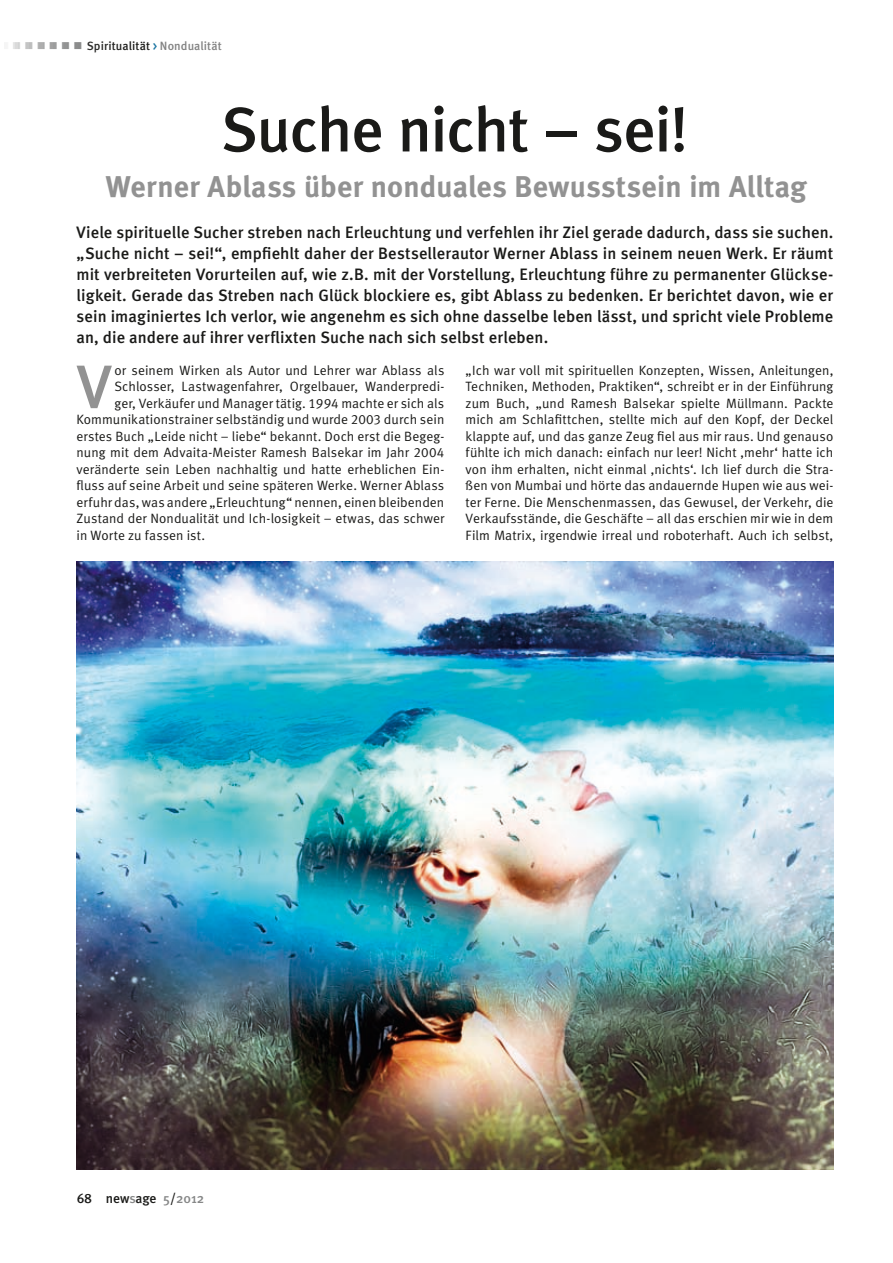
<style>
.page{position:relative;width:893px;height:1263px;background:#fff}
.page>*{position:absolute;margin:0;border:0;box-sizing:border-box;transform-origin:0 0}
.t1{font:63px "Meta Medium LF";letter-spacing:-.02em;color:#1a1a18}
.t2{font:61.2px "Meta Medium LF";color:#929292}
.t3{font:30px "Meta Bold LF";letter-spacing:.01em;color:#929292}
.t4{font:16.5px/21px "Meta Medium LF";letter-spacing:.005em;color:#1a1a18;text-align:justify}
.t5{font:13.5px/16.5px "Meta Normal LF";letter-spacing:.005em;color:#1a1a18;text-align:justify}
.t6{font:500 13.5px "Meta";color:#1a1a18}
.t7{font:500 12px "Meta";letter-spacing:.01em;color:#1a1a18}
.s1{color:#7a7b7b}
.s2{color:#1c76a3}
.s3{color:#828282}
.s4{color:#868787}
</style>
<div class="page">
<img style="left:77px;top:561px;width:756px;height:608px">
<p class="t7" style="left:0;top:39px;width:223px"><span class="s1">■</span> <span class="s1">■</span> <span class="s1">■</span> <span class="s1">■</span> <span class="s1">■</span> <span class="s1">■</span> <span class="s1">■</span> Spiritualität <span class="s2">&gt;</span> <span class="s3">Nondualität</span></p>
<h1 class="t1" style="left:221px;top:93px;width:469px">Suche nicht – sei!</h1>
<h3 class="t3" style="left:106px;top:168px;width:702px">Werner Ablass über nonduales Bewusstsein im Alltag</h3>
<p class="t4" style="left:77px;top:222px;width:758px">Viele spirituelle Sucher streben nach Erleuchtung und verfehlen ihr Ziel gerade dadurch, dass sie suchen. „Suche nicht – sei!“, empfiehlt daher der Bestsellerautor Werner Ablass in seinem neuen Werk. Er räumt mit verbreiteten Vorurteilen auf, wie z.B. mit der Vorstellung, Erleuchtung führe zu permanenter Glückse&shy;ligkeit. Gerade das Streben nach Glück blockiere es, gibt Ablass zu bedenken. Er berichtet davon, wie er sein imaginiertes Ich verlor, wie angenehm es sich ohne dasselbe leben lässt, und spricht viele Probleme an, die andere auf ihrer verflixten Suche nach sich selbst erleben.</p>
<h2 class="t2" style="left:77px;top:351px;width:36px">V</h2>
<p class="t5" style="left:114px;top:362px;width:331px">or seinem Wirken als Autor und Lehrer war Ablass als</p>
<p class="t5" style="left:114px;top:378px;width:331px">Schlosser, Lastwagenfahrer, Orgelbauer, Wanderpredi-</p>
<p class="t5" style="left:114px;top:395px;width:331px">ger, Verkäufer und Manager tätig. 1994 machte er sich als</p>
<p class="t5" style="left:77px;top:411px;width:369px">Kommunikationstrainer selbständig und wurde 2003 durch sein</p>
<p class="t5" style="left:77px;top:428px;width:369px">erstes Buch „Leide nicht – liebe“ bekannt. Doch erst die Begeg-</p>
<p class="t5" style="left:77px;top:444px;width:369px">nung mit dem Advaita-Meister Ramesh Balsekar im Jahr 2004</p>
<p class="t5" style="left:77px;top:461px;width:369px">veränderte sein Leben nachhaltig und hatte erheblichen Ein-</p>
<p class="t5" style="left:77px;top:477px;width:369px">fluss auf seine Arbeit und seine späteren Werke. Werner Ablass</p>
<p class="t5" style="left:77px;top:494px;width:369px">erfuhr das, was andere „Erleuchtung“ nennen, einen bleibenden</p>
<p class="t5" style="left:77px;top:510px;width:369px">Zustand der Nondualität und Ich-losigkeit – etwas, das schwer</p>
<p class="t5" style="left:77px;top:527px;width:130px">in Worte zu fassen ist.</p>
<p class="t5" style="left:466px;top:362px;width:369px">„Ich war voll mit spirituellen Konzepten, Wissen, Anleitungen, Techniken, Methoden, Praktiken“, schreibt er in der Einführung zum Buch, „und Ramesh Balsekar spielte Müllmann. Packte mich am Schlafittchen, stellte mich auf den Kopf, der Deckel klappte auf, und das ganze Zeug fiel aus mir raus. Und genauso fühlte ich mich danach: einfach nur leer! Nicht ‚mehr‘ hatte ich von ihm erhalten, nicht einmal ‚nichts‘. Ich lief durch die Stra&shy;ßen von Mumbai und hörte das andauernde Hupen wie aus wei&shy;ter Ferne. Die Menschenmassen, das Gewusel, der Verkehr, die Verkaufsstände, die Geschäfte – all das erschien mir wie in dem Film Matrix, irgendwie irreal und roboterhaft. Auch ich selbst,</p>
<p class="t6" style="left:77px;top:1191px;width:129px">68 new<span class="s4">s</span>age <span class="s4">5</span>/<span class="s4">2012</span></p>
</div>
